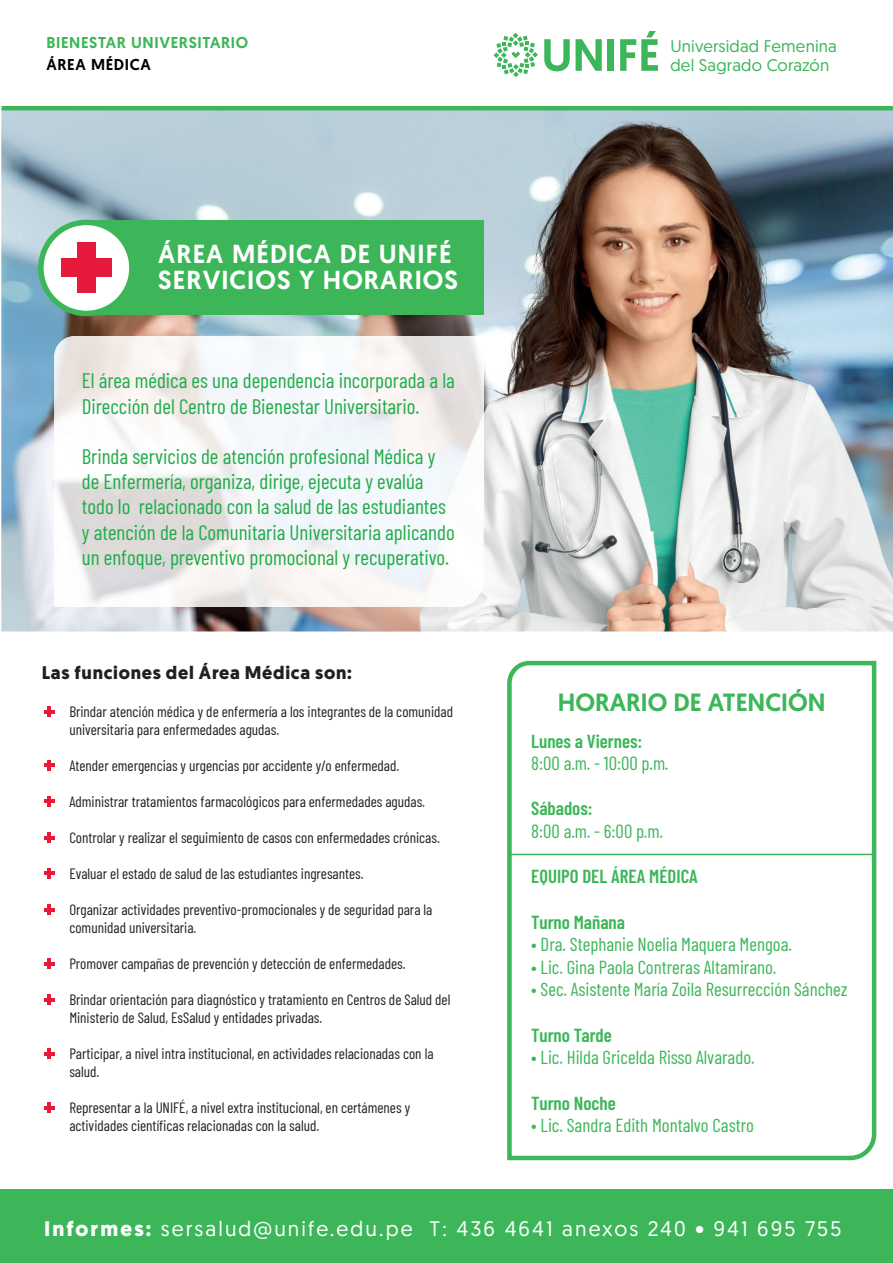
<style>
.page{position:relative;width:893px;height:1263px;background:#fff}
.page>*{position:absolute;margin:0;border:0;box-sizing:border-box;transform-origin:0 0}
.t1{font:500 26.1px/26.1px "Geomanist";letter-spacing:.04em;color:#fff}
.t2{font:500 24.9px "Geomanist";color:#3cb659}
.t3{font:21px/25.2px "Barlow Condensed";color:#22ab4a}
.t4{font:21px "Geomanist";letter-spacing:.1em;color:#fff}
.t5{font:18.9px "Barlow Condensed";color:#3cb659}
.t6{font:600 18.9px "Barlow Condensed";color:#3cb659}
.t7{font:700 18.3px "Geomanist";letter-spacing:.04em;color:#231f20}
.t8{font:16.8px/19px "Geomanist";letter-spacing:.01em;color:#3cb659}
.t9{font:500 15.75px "Geomanist";letter-spacing:.04em;color:#3cb659}
.t10{font:500 15.75px "Geomanist";letter-spacing:.04em;color:#000001}
.t11{font:15px/18px "Barlow Condensed";color:#231f20}
.s1{font-weight:700}
</style>
<div class="page">
<img style="left:1px;top:108px;width:892px;height:523px">
<div style="left:0;top:1190px;width:893px;height:73px;background:#3cb659"></div>
<svg style="left:544px;top:39px;width:26px;height:32px"></svg>
<svg style="left:576px;top:39px;width:26px;height:32px"></svg>
<div style="left:608px;top:39px;width:6px;height:32px;background:#3cb659"></div>
<svg style="left:620px;top:31px;width:38px;height:40px"></svg>
<svg style="left:493px;top:33px;width:45px;height:44px"></svg>
<hr style="left:2px;top:106px;width:891px;height:4px;background:#3cb659">
<svg style="left:507px;top:660px;width:370px;height:501px"></svg>
<hr style="left:509px;top:854px;width:365px;height:1px;background:#3cb659">
<img style="left:54px;top:336px;width:429px;height:271px">
<div style="left:79px;top:221px;width:404px;height:94px;background:#3cb659"></div>
<div style="left:38px;top:220px;width:97px;height:96px;background:#3cb659;border-radius:50%"></div>
<div style="left:44px;top:225px;width:85px;height:86px;background:#fff;border-radius:50%"></div>
<div style="left:77px;top:243px;width:19px;height:50px;background:#e61b3c"></div>
<div style="left:61px;top:259px;width:51px;height:18px;background:#e61b3c"></div>
<svg style="left:44px;top:706px;width:11px;height:11px"></svg>
<svg style="left:48px;top:760px;width:3px;height:10px"></svg>
<hr style="left:44px;top:763px;width:11px;height:4px;background:#e61b3c">
<svg style="left:48px;top:796px;width:3px;height:11px"></svg>
<hr style="left:44px;top:799px;width:11px;height:4px;background:#e61b3c">
<svg style="left:48px;top:833px;width:3px;height:10px"></svg>
<hr style="left:44px;top:836px;width:11px;height:4px;background:#e61b3c">
<svg style="left:48px;top:868px;width:3px;height:10px"></svg>
<hr style="left:44px;top:871px;width:11px;height:4px;background:#e61b3c">
<svg style="left:48px;top:905px;width:3px;height:10px"></svg>
<hr style="left:44px;top:908px;width:11px;height:4px;background:#e61b3c">
<svg style="left:48px;top:958px;width:3px;height:11px"></svg>
<svg style="left:44px;top:961px;width:11px;height:4px"></svg>
<svg style="left:48px;top:995px;width:3px;height:10px"></svg>
<hr style="left:44px;top:998px;width:11px;height:4px;background:#e61b3c">
<svg style="left:44px;top:1048px;width:11px;height:11px"></svg>
<svg style="left:44px;top:1102px;width:11px;height:11px"></svg>
<p class="t9" style="left:46px;top:32px;width:203px">BIENESTAR UNIVERSITARIO</p>
<p class="t10" style="left:46px;top:54px;width:106px">ÁREA MÉDICA</p>
<h1 class="t1" style="left:158px;top:240px;width:301px">ÁREA MÉDICA DE UNIFÉ<br>SERVICIOS Y HORARIOS</h1>
<h3 class="t3" style="left:82px;top:367px;width:375px">El área médica es una dependencia incorporada a la<br>Dirección del Centro de Bienestar Universitario.</h3>
<p class="t3" style="left:82px;top:442px;width:374px">Brinda servicios de atención profesional Médica y de Enfermería, organiza, dirige, ejecuta y evalúa todo lo relacionado con la salud de las estudiantes y atención de la Comunitaria Universitaria aplicando un enfoque, preventivo promocional y recuperativo.</p>
<p class="t7" style="left:42px;top:660px;width:312px">Las funciones del Área Médica son:</p>
<p class="t11" style="left:69px;top:701px;width:385px">Brindar atención médica y de enfermería a los integrantes de la comunidad universitaria para enfermedades agudas.</p>
<p class="t11" style="left:69px;top:755px;width:331px">Atender emergencias y urgencias por accidente y/o enfermedad.</p>
<p class="t11" style="left:69px;top:791px;width:357px">Administrar tratamientos farmacológicos para enfermedades agudas.</p>
<p class="t11" style="left:69px;top:827px;width:372px">Controlar y realizar el seguimiento de casos con enfermedades crónicas.</p>
<p class="t11" style="left:69px;top:863px;width:296px">Evaluar el estado de salud de las estudiantes ingresantes.</p>
<p class="t11" style="left:69px;top:899px;width:365px">Organizar actividades preventivo-promocionales y de seguridad para la comunidad universitaria.</p>
<p class="t11" style="left:69px;top:953px;width:338px">Promover campañas de prevención y detección de enfermedades.</p>
<p class="t11" style="left:69px;top:989px;width:383px">Brindar orientación para diagnóstico y tratamiento en Centros de Salud del<br>Ministerio de Salud, EsSalud y entidades privadas.</p>
<p class="t11" style="left:69px;top:1043px;width:366px">Participar, a nivel intra institucional, en actividades relacionadas con la salud.</p>
<p class="t11" style="left:69px;top:1097px;width:342px">Representar a la UNIFÉ, a nivel extra institucional, en certámenes y actividades científicas relacionadas con la salud.</p>
<p class="t8" style="left:670px;top:36px;width:168px">Universidad Femenina del Sagrado Corazón</p>
<h2 class="t2" style="left:558px;top:686px;width:269px">HORARIO DE ATENCIÓN</h2>
<p class="t6" style="left:531px;top:727px;width:112px">Lunes a Viernes:</p>
<p class="t5" style="left:531px;top:750px;width:139px">8:00 a.m. - 10:00 p.m.</p>
<p class="t6" style="left:531px;top:795px;width:63px">Sábados:</p>
<p class="t5" style="left:531px;top:818px;width:133px">8:00 a.m. - 6:00 p.m.</p>
<p class="t6" style="left:531px;top:863px;width:168px">EQUIPO DEL ÁREA MÉDICA</p>
<p class="t6" style="left:531px;top:908px;width:95px">Turno Mañana</p>
<p class="t5" style="left:531px;top:931px;width:262px">• Dra. Stephanie Noelia Maquera Mengoa.</p>
<p class="t5" style="left:531px;top:953px;width:247px">• Lic. Gina Paola Contreras Altamirano.</p>
<p class="t5" style="left:531px;top:976px;width:318px">• Sec. Asistente María Zoila Resurrección Sánchez</p>
<p class="t6" style="left:531px;top:1021px;width:82px">Turno Tarde</p>
<p class="t5" style="left:531px;top:1044px;width:225px">• Lic. Hilda Gricelda Risso Alvarado.</p>
<p class="t6" style="left:531px;top:1089px;width:86px">Turno Noche</p>
<p class="t5" style="left:531px;top:1112px;width:224px">• Lic. Sandra Edith Montalvo Castro</p>
<h3 class="t4" style="left:44px;top:1215px;width:799px"><span class="s1">Informes:</span> sersalud@unife.edu.pe T: 436 4641 anexos 240 • 941 695 755</h3>
</div>
